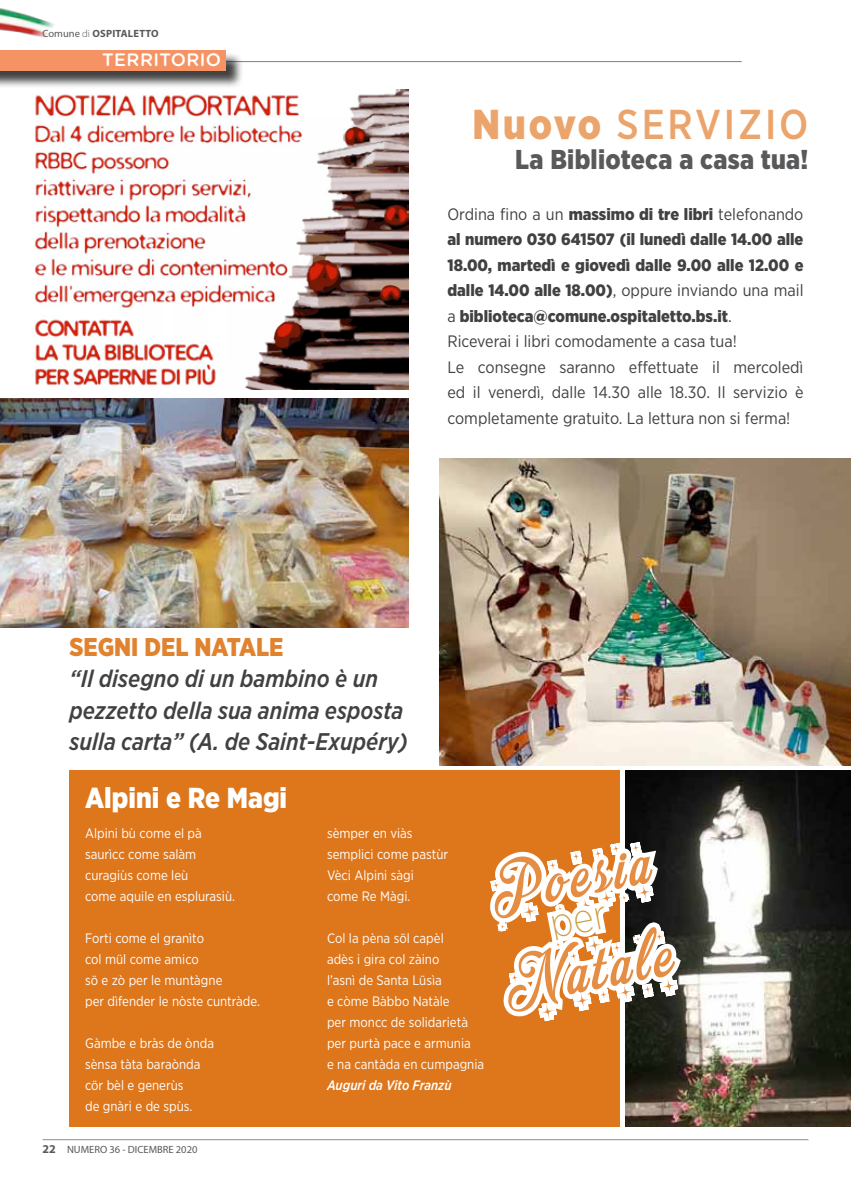
<style>
.page{position:relative;width:851px;height:1178px;background:#fff}
.page>*{position:absolute;margin:0;border:0;box-sizing:border-box;transform-origin:0 0}
.t1{font:72.3px "Merry Christmas Star";color:#e48d43}
.t2{font:500 41.7px "Gotham Narrow";letter-spacing:.07em;color:#eba56c}
.t3{font:900 28.95px "Gotham Narrow";color:#fff}
.t4{font:900 27.3px "Gotham Narrow";letter-spacing:.01em;color:#58595b}
.t5{font:900 25.65px "Gotham Narrow";color:#e1822e}
.t6{font:italic 500 24px/31.5px "Gotham Narrow";color:#414042}
.t7{font:500 18px "Gotham Rounded";letter-spacing:.02em;color:#fff}
.t8{font:16.5px/25.5px "Gotham Narrow";color:#414042}
.t9{font:13.65px/21px "Gotham Narrow";color:#fff}
.t10{font:italic 500 13.65px "Gotham Narrow";color:#fff}
.t11{font:10.5px "Myriad Pro";color:#58595b}
.t12{font:700 10.5px "Myriad Pro";letter-spacing:.02em;color:#58595b}
.s1{font-weight:400}
.s2{font-weight:300}
.s3{font-weight:900}
.s4{font-weight:700;font-size:12px}
</style>
<div class="page">
<img style="left:0;top:8px;width:54px;height:30px">
<hr style="left:43px;top:1139px;width:765px;height:1px;background:#8a8c8e">
<div style="left:69px;top:771px;width:550px;height:356px;background:#de761c"></div>
<svg style="left:283px;top:600px;width:567px;height:541px"></svg>
<svg style="left:663px;top:765px;width:25px;height:241px;background:#41413f"></svg>
<img style="left:0;top:398px;width:408px;height:229px">
<img style="left:439px;top:458px;width:411px;height:307px">
<hr style="left:225px;top:61px;width:516px;height:1px;background:#8a8c8e">
<div style="left:0;top:52px;width:244px;height:38px;background:#000;opacity:.75"></div>
<div style="left:0;top:50px;width:225px;height:21px;background:#f69364"></div>
<img style="left:34px;top:90px;width:374px;height:299px">
<img style="left:512px;top:531px;width:151px;height:492px">
<p class="t12" style="left:43px;top:27px;width:117px"><span class="s1">Comune</span> <span class="s2">di</span> OSPITALETTO</p>
<h3 class="t7" style="left:102px;top:47px;width:120px">TERRITORIO</h3>
<h2 class="t2" style="left:472px;top:97px;width:337px"><span class="s3">Nuovo</span> SERVIZIO</h2>
<h3 class="t4" style="left:515px;top:141px;width:294px">La Biblioteca a casa tua!</h3>
<p class="t8" style="left:447px;top:201px;width:357px">Ordina fino a un <span class="s3">massimo di tre libri</span> telefonando <span class="s3">al numero 030 641507 (il lunedì dalle 14.00 alle 18.00, martedì e giovedì dalle 9.00 alle 12.00 e dalle 14.00 alle 18.00)</span>, oppure inviando una mail a <span class="s3">biblioteca@comune.ospitaletto.bs.it</span>.<br>Riceverai i libri comodamente a casa tua!<br>Le consegne saranno effettuate il mercoledì ed il venerdì, dalle 14.30 alle 18.30. Il servizio è completamente gratuito. La lettura non si ferma!</p>
<h3 class="t5" style="left:69px;top:629px;width:215px">SEGNI DEL NATALE</h3>
<h3 class="t6" style="left:69px;top:662px;width:339px">“Il disegno di un bambino è un pezzetto della sua anima esposta sulla carta” (A. de Saint-Exupéry)</h3>
<h3 class="t3" style="left:85px;top:778px;width:203px">Alpini e Re Magi</h3>
<p class="t9" style="left:85px;top:823px;width:151px">Alpini bù come el pà saurìcc come salàm curagiùs come leù<br>come aquile en esplurasiù.</p>
<p class="t9" style="left:85px;top:928px;width:176px">Forti come el granìto<br>col mül come amico<br>sö e zò per le muntàgne<br>per dìfender le nòste cuntràde.</p>
<p class="t9" style="left:85px;top:1033px;width:130px">Gàmbe e bràs de ònda sènsa tàta baraònda cör bèl e generùs<br>de gnàri e de spùs.</p>
<p class="t11" style="left:43px;top:1143px;width:156px"><span class="s4">22</span> NUMERO 36 - DICEMBRE 2020</p>
<p class="t9" style="left:327px;top:823px;width:122px">sèmper en viàs semplici come pastùr<br>Vèci Alpini sàgi come Re Màgi.</p>
<p class="t9" style="left:327px;top:928px;width:158px">Col la pèna söl capèl<br>adès i gira col zàino<br>l’asnì de Santa Lüsìa<br>e còme Bàbbo Natàle<br>per moncc de solidarietà per purtà pace e armunia<br>e na cantàda en cumpagnia</p>
<p class="t10" style="left:327px;top:1077px;width:126px">Auguri da Vito Franzù</p>
<h1 class="t1" style="left:482px;top:848px;width:163px;rotate:-11deg">Poesia</h1>
<h1 class="t1" style="left:495px;top:941px;width:172px;rotate:-11deg">Natale</h1>
</div>
